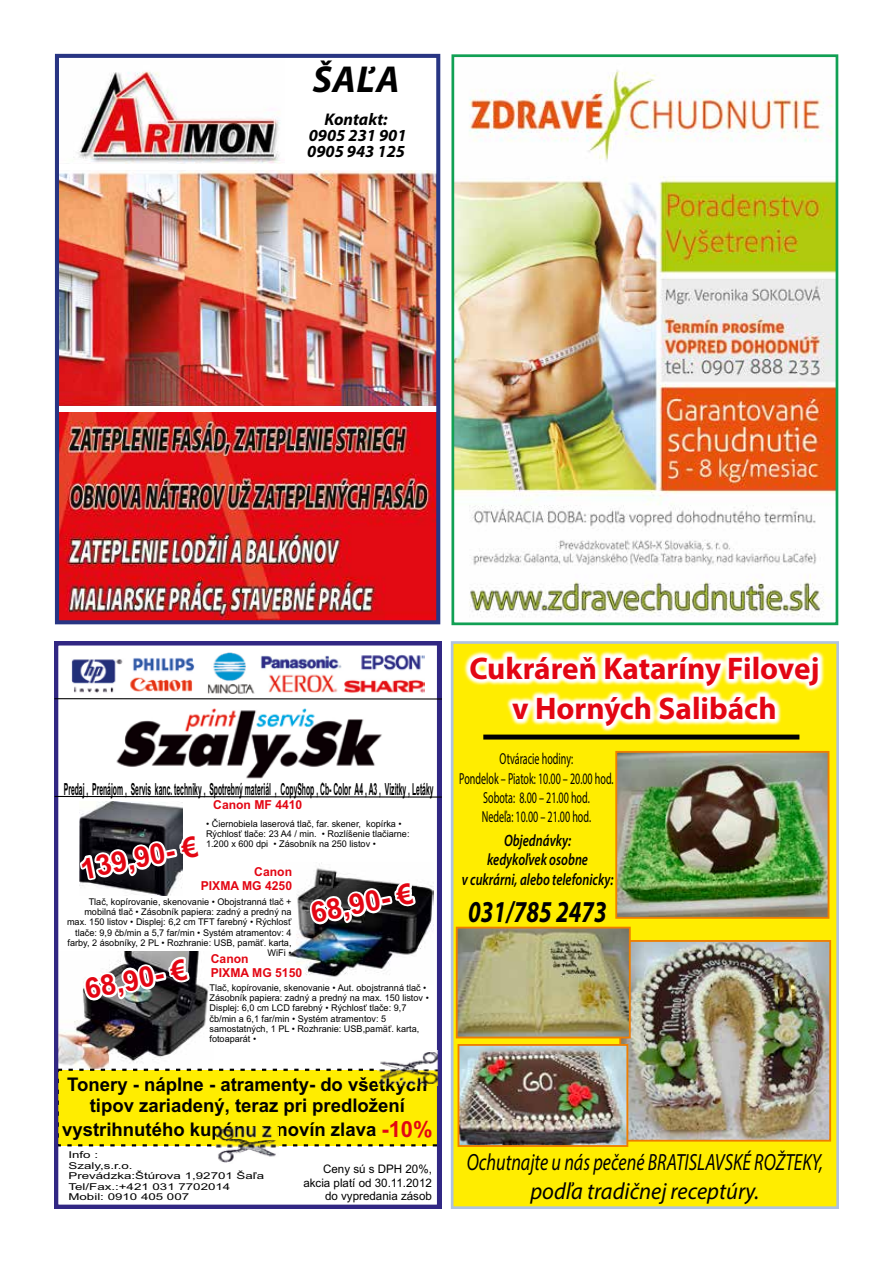
<style>
.page{position:relative;width:893px;height:1263px;background:#fff}
.page>*{position:absolute;margin:0;border:0;box-sizing:border-box;transform-origin:0 0}
.t1{font:italic 700 37.65px "Myriad Pro";color:#000}
.t2{font:700 31.35px/39.9px "Myriad Pro";color:#e30613;text-align:center}
.t3{font:italic 700 30.45px "Myriad Pro";color:#000;scale:.77 1}
.t4{font:700 28.5px "Arial";color:#e30613}
.t5{font:italic 23.55px/28.2px "Myriad Pro";color:#000;text-align:center;scale:.77 1}
.t6{font:700 18.75px/21px "Arial";color:#000;text-align:center}
.t7{font:italic 700 16.95px/16px "Myriad Pro";color:#000;text-align:center}
.t8{font:700 16.65px "Arial";color:#000;scale:.41 1}
.t9{font:italic 600 16.5px/19.8px "Myriad Pro";color:#000;text-align:center;scale:.77 1}
.t10{font:16.05px/19.2px "Myriad Pro";color:#000;text-align:center;scale:.63 1}
.t11{font:700 12.3px/13.8px "Arial";color:#e30613;text-align:right}
.t12{font:11.7px/13.2px "Arial";color:#000;text-align:right}
.t13{font:9.45px/10.5px "Arial";color:#000;scale:1.41 1}
.t14{font:9.3px/10.4px "Arial";color:#000}
.s1{font-size:22.2px;color:#e30613}
</style>
<div class="page">
<img style="left:73px;top:71px;width:208px;height:92px">
<img style="left:60px;top:171px;width:375px;height:234px">
<img style="left:60px;top:412px;width:375px;height:207px">
<div style="left:55px;top:54px;width:385px;height:570px;border:4px solid #283583"></div>
<svg style="left:54px;top:641px;width:387px;height:568px"></svg>
<img style="left:79px;top:802px;width:103px;height:93px">
<img style="left:71px;top:652px;width:354px;height:43px">
<svg style="left:54px;top:795px;width:387px;height:3px"></svg>
<svg style="left:54px;top:698px;width:387px;height:2px"></svg>
<img style="left:111px;top:706px;width:273px;height:75px">
<svg style="left:77px;top:830px;width:126px;height:53px"></svg>
<img style="left:279px;top:863px;width:155px;height:121px">
<svg style="left:307px;top:877px;width:111px;height:50px"></svg>
<svg style="left:81px;top:954px;width:111px;height:50px"></svg>
<img style="left:378px;top:1050px;width:62px;height:36px">
<img style="left:216px;top:1127px;width:62px;height:36px">
<div style="left:451px;top:641px;width:388px;height:568px;background:#ffed00;border:3px solid #b0c3df"></div>
<svg style="left:463px;top:650px;width:362px;height:82px"></svg>
<div style="left:483px;top:734px;width:316px;height:5px;background:#000"></div>
<img style="left:622px;top:943px;width:206px;height:195px">
<div style="left:619px;top:940px;width:212px;height:201px;border:2px solid #ef7d00"></div>
<img style="left:459px;top:930px;width:169px;height:105px">
<div style="left:456px;top:927px;width:175px;height:111px;border:2px solid #ef7d00"></div>
<img style="left:618px;top:754px;width:208px;height:162px">
<div style="left:615px;top:751px;width:214px;height:168px;border:2px solid #ef7d00"></div>
<img style="left:461px;top:1047px;width:164px;height:97px">
<div style="left:458px;top:1044px;width:170px;height:103px;border:2px solid #ef7d00"></div>
<img style="left:455px;top:70px;width:379px;height:547px">
<div style="left:451px;top:54px;width:387px;height:571px;border:3px solid #11a054"></div>
<h1 class="t1" style="left:313px;top:55px;width:86px">Šaľa</h1>
<h3 class="t7" style="left:307px;top:111px;width:101px">Kontakt:<br>0905 231 901<br>0905 943 125</h3>
<h3 class="t8" style="left:64px;top:778px;width:903px">Predaj , Prenájom , Servis kanc. techniky , Spotrebný materiál , CopyShop , Čb- Color A4 , A3 , Vizitky , Letáky</h3>
<h3 class="t11" style="left:213px;top:798px;width:91px">Canon MF 4410</h3>
<p class="t14" style="left:206px;top:818px;width:205px">• Čiernobiela laserová tlač, far. skener, kopírka •<br>Rýchlosť tlače: 23 A4 / min. • Rozlíšenie tlačiarne:<br>1.200 x 600 dpi • Zásobník na 250 listov •</p>
<h3 class="t4" style="left:77px;top:851px;width:121px;rotate:-12deg">139,90- €</h3>
<h3 class="t11" style="left:201px;top:865px;width:93px">Canon<br>PIXMA MG 4250</h3>
<p class="t14" style="left:67px;top:896px;width:226px;text-align:right">Tlač, kopírovanie, skenovanie • Obojstranná tlač + mobilná tlač • Zásobník papiera: zadný a predný na max. 150 listov • Displej: 6,2 cm TFT farebný • Rýchlosť tlače: 9,9 čb/min a 5,7 far/min • Systém atramentov: 4 farby, 2 ásobníky, 2 PL • Rozhranie: USB, pamäť. karta, WiFi •</p>
<h3 class="t4" style="left:307px;top:895px;width:105px;rotate:-12deg">68,90- €</h3>
<h3 class="t11" style="left:211px;top:952px;width:93px;text-align:left">Canon<br>PIXMA MG 5150</h3>
<h3 class="t4" style="left:81px;top:971px;width:105px;rotate:-12deg">68,90- €</h3>
<p class="t14" style="left:209px;top:982px;width:221px">Tlač, kopírovanie, skenovanie • Aut. obojstranná tlač • Zásobník papiera: zadný a predný na max. 150 listov • Displej: 6,0 cm LCD farebný • Rýchlosť tlače: 9,7 čb/min a 6,1 far/min • Systém atramentov: 5 samostatných, 1 PL • Rozhranie: USB,pamäť. karta, fotoaparát •</p>
<h3 class="t6" style="left:67px;top:1075px;width:362px">Tonery - náplne - atramenty- do všetkých tipov zariadený, teraz pri predložení</h3>
<h3 class="t6" style="left:62px;top:1120px;width:372px">vystrihnutého kupónu z novín zlava <span class="s1">-10%</span></h3>
<p class="t13" style="left:68px;top:1150px;width:140px">Info :<br>Szaly,s.r.o.<br>Prevádzka:Štúrova 1,92701 Šaľa<br>Tel/Fax.:+421 031 7702014<br>Mobil: 0910 405 007</p>
<p class="t12" style="left:303px;top:1163px;width:130px">Ceny sú s DPH 20%, akcia platí od 30.11.2012 do vypredania zásob</p>
<h2 class="t2" style="left:469px;top:647px;width:352px">Cukráreň Kataríny Filovej v Horných Salibách</h2>
<h3 class="t10" style="left:459px;top:749px;width:246px">Otváracie hodiny:<br>Pondelok – Piatok: 10.00 – 20.00 hod.<br>Sobota: 8.00 – 21.00 hod.<br>Nedeľa: 10.00 – 21.00 hod.</h3>
<h3 class="t9" style="left:462px;top:830px;width:199px">Objednávky:<br>kedykoľvek osobne<br>v cukrárni, alebo telefonicky:</h3>
<h3 class="t3" style="left:468px;top:892px;width:182px">031/785 2473</h3>
<h3 class="t5" style="left:467px;top:1148px;width:464px">Ochutnajte u nás pečené BRATISLAVSKÉ ROŽTEKY, podľa tradičnej receptúry.</h3>
</div>
